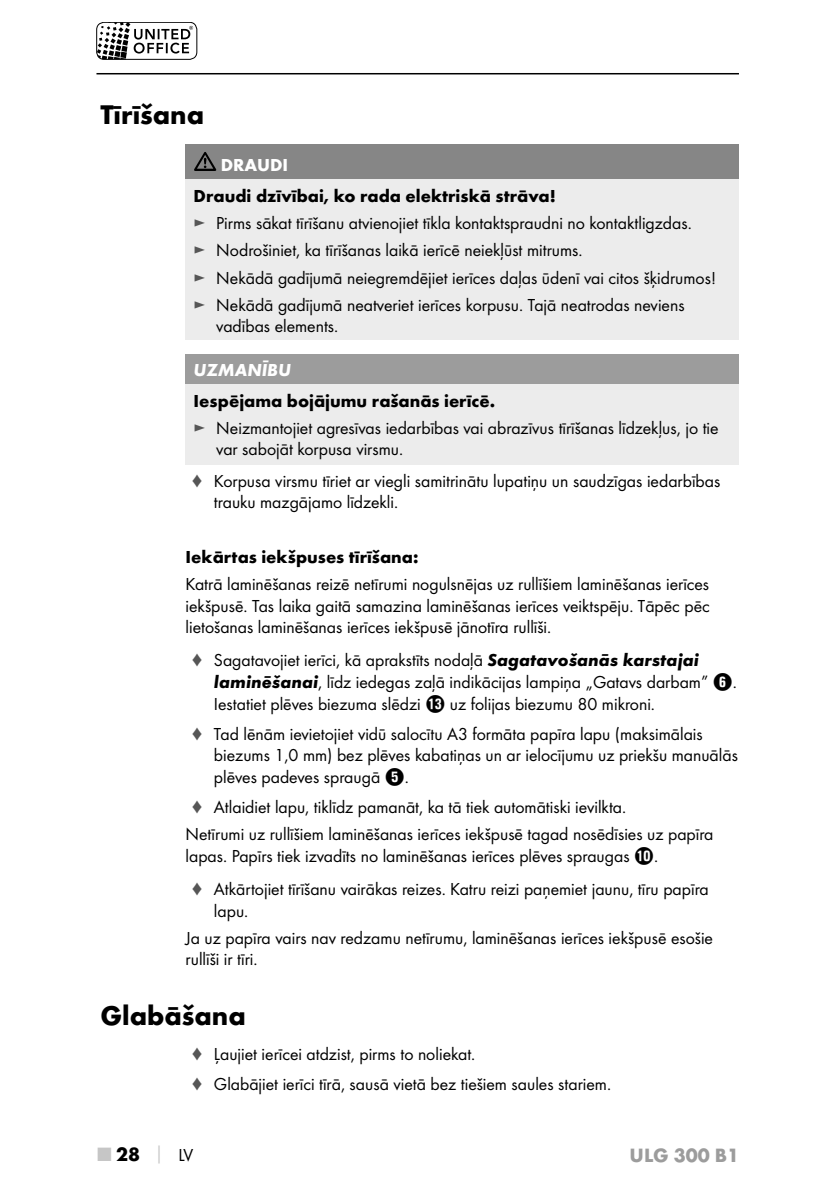
<style>
.page{position:relative;width:840px;height:1191px;background:#fff}
.page>*{position:absolute;margin:0;border:0;box-sizing:border-box;transform-origin:0 0}
.t1{font:700 28px "Futura";color:#000}
.t2{font:700 20px "Futura";color:#9c9c9c}
.t3{font:700 20px "Futura";color:#000}
.t4{font:18px/21.6px "Futura Boo";color:#000}
.t5{font:700 18px "Futura";color:#000}
.t6{font:italic 700 18px "Futura";color:#fff}
.t7{font:700 18px "Futura";color:#fff}
.s1{color:#565656}
.s2{font-family:"Futura";font-weight:700;font-style:italic}
.s3{font-family:"Hako PI Nummern";font-size:20px}
.s4{color:#c6c6c6}
.s5{font-size:18px;color:#c6c6c6}
.s6{font-family:"Futura Boo";font-weight:400;font-size:18px}
</style>
<div class="page">
<svg style="left:97px;top:22px;width:96px;height:36px"></svg>
<div style="left:96px;top:22px;width:101px;height:38px;border:1px solid #000;border-radius:7px"></div>
<hr style="left:96px;top:73px;width:642px;height:1px;background:#000">
<div style="left:185px;top:144px;width:553px;height:35px;background:#868686"></div>
<div style="left:185px;top:179px;width:553px;height:161px;background:#ececec"></div>
<svg style="left:194px;top:152px;width:22px;height:19px"></svg>
<div style="left:185px;top:354px;width:553px;height:30px;background:#9c9c9c"></div>
<div style="left:185px;top:384px;width:553px;height:81px;background:#ececec"></div>
<h1 class="t1" style="left:100px;top:97px;width:105px">Tīrīšana</h1>
<p class="t7" style="left:221px;top:154px;width:69px">DRAUDI</p>
<p class="t5" style="left:193px;top:184px;width:363px">Draudi dzīvībai, ko rada elektriskā strāva!</p>
<p class="t4" style="left:193px;top:209px;width:523px;line-height:27.2px"><span class="s1">►</span> Pirms sākat tīrīšanu atvienojiet tīkla kontaktspraudni no kontaktligzdas.<br><span class="s1">►</span> Nodrošiniet, ka tīrīšanas laikā ierīcē neiekļūst mitrums.<br><span class="s1">►</span> Nekādā gadījumā neiegremdējiet ierīces daļas ūdenī vai citos šķidrumos! <span class="s1">►</span> Nekādā gadījumā neatveriet ierīces korpusu. Tajā neatrodas neviens</p>
<p class="t4" style="left:216px;top:315px;width:121px">vadības elements.</p>
<p class="t6" style="left:193px;top:359px;width:99px">UZMANĪBU</p>
<p class="t5" style="left:193px;top:389px;width:301px">Iespējama bojājumu rašanās ierīcē.</p>
<p class="t4" style="left:216px;top:417px;width:503px;text-indent:-23px"><span class="s1">►</span> Neizmantojiet agresīvas iedarbības vai abrazīvus tīrīšanas līdzekļus, jo tie var sabojāt korpusa virsmu.</p>
<p class="t4" style="left:214px;top:470px;width:507px;text-indent:-23px"><span class="s1">♦</span> Korpusa virsmu tīriet ar viegli samitrinātu lupatiņu un saudzīgas iedarbības trauku mazgājamo līdzekli.</p>
<p class="t5" style="left:185px;top:546px;width:234px">Iekārtas iekšpuses tīrīšana:</p>
<p class="t4" style="left:185px;top:573px;width:525px;text-align:justify">Katrā laminēšanas reizē netīrumi nogulsnējas uz rullīšiem laminēšanas ierīces iekšpusē. Tas laika gaitā samazina laminēšanas ierīces veiktspēju. Tāpēc pēc lietošanas laminēšanas ierīces iekšpusē jānotīra rullīši.</p>
<p class="t4" style="left:214px;top:649px;width:522px;text-indent:-23px"><span class="s1">♦</span> Sagatavojiet ierīci, kā aprakstīts nodaļā <span class="s2">Sagatavošanās karstajai laminēšanai</span>, līdz iedegas zaļā indikācijas lampiņa „Gatavs darbam” <span class="s3">6</span>.<br>Iestatiet plēves biezuma slēdzi <span class="s3">e</span> uz folijas biezumu 80 mikroni.</p>
<p class="t4" style="left:214px;top:723px;width:525px;text-indent:-23px"><span class="s1">♦</span> Tad lēnām ievietojiet vidū salocītu A3 formāta papīra lapu (maksimālais biezums 1,0 mm) bez plēves kabatiņas un ar ielocījumu uz priekšu manuālās plēves padeves spraugā <span class="s3">5</span>.</p>
<p class="t4" style="left:185px;top:793px;width:529px;line-height:27.2px;text-indent:6px"><span class="s1">♦</span> Atlaidiet lapu, tiklīdz pamanāt, ka tā tiek automātiski ievilkta.<br>Netīrumi uz rullīšiem laminēšanas ierīces iekšpusē tagad nosēdīsies uz papīra</p>
<p class="t4" style="left:191px;top:839px;width:518px;line-height:33px;text-indent:-6px">lapas. Papīrs tiek izvadīts no laminēšanas ierīces plēves spraugas <span class="s3">0</span>.<br><span class="s1">♦</span> Atkārtojiet tīrīšanu vairākas reizes. Katru reizi paņemiet jaunu, tīru papīra</p>
<p class="t4" style="left:185px;top:896px;width:528px;line-height:27.2px;text-indent:28px">lapu.<br>Ja uz papīra vairs nav redzamu netīrumu, laminēšanas ierīces iekšpusē esošie</p>
<p class="t4" style="left:185px;top:948px;width:71px">rullīši ir tīri.</p>
<h1 class="t1" style="left:100px;top:997px;width:147px">Glabāšana</h1>
<p class="t4" style="left:191px;top:1039px;width:419px;line-height:30px"><span class="s1">♦</span> Ļaujiet ierīcei atdzist, pirms to noliekat.<br><span class="s1">♦</span> Glabājiet ierīci tīrā, sausā vietā bez tiešiem saules stariem.</p>
<p class="t3" style="left:98px;top:1142px;width:97px"><span class="s4">■</span> 28 <span class="s5">│</span> <span class="s6">LV</span></p>
<p class="t2" style="left:629px;top:1143px;width:111px">ULG 300 B1</p>
</div>
